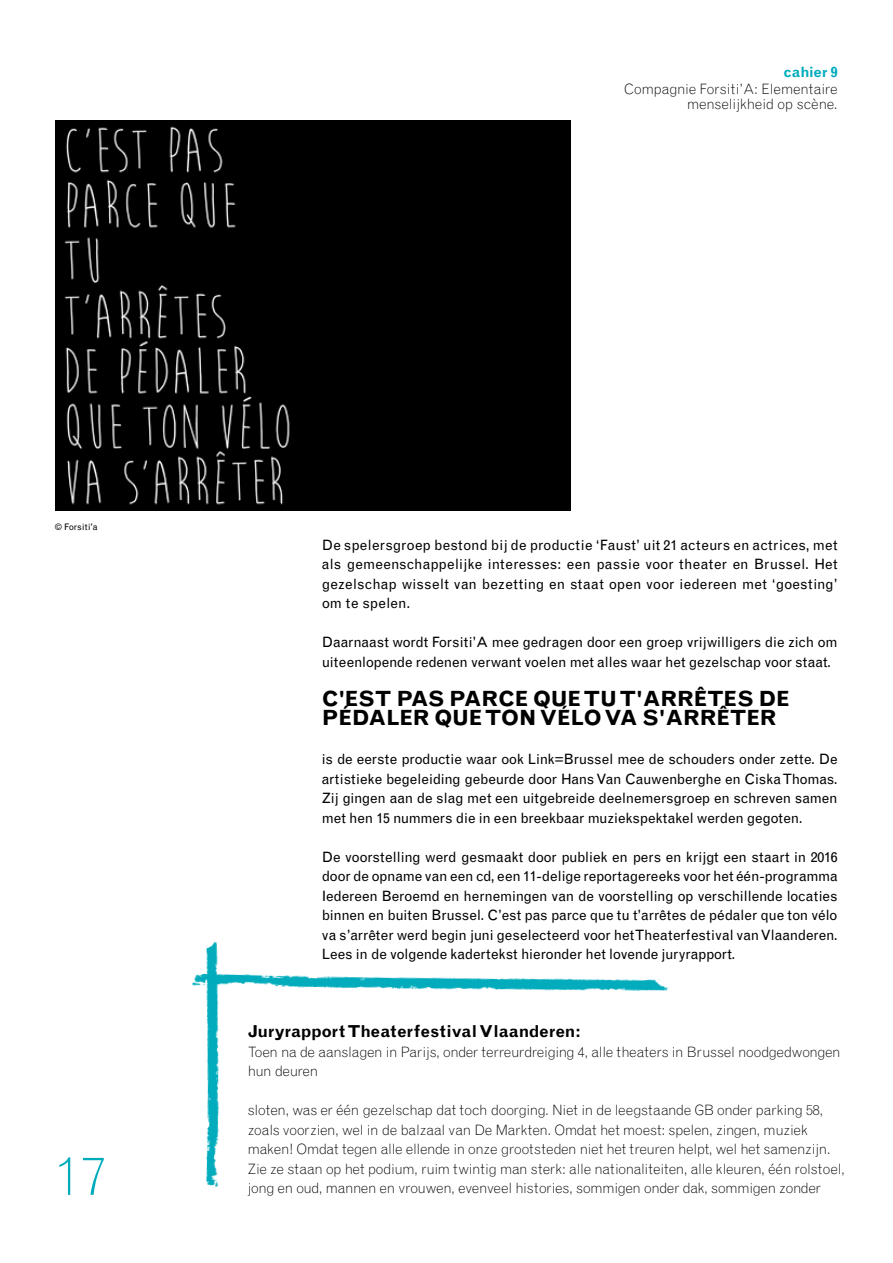
<style>
.page{position:relative;width:893px;height:1263px;background:#fff}
.page>*{position:absolute;margin:0;border:0;box-sizing:border-box;transform-origin:0 0}
.t1{font:300 54px "Grotesque";color:#00acbc}
.t2{font:700 21px "Grotesque";letter-spacing:-.01em;color:#000}
.t3{font:700 16.5px "Grotesque";letter-spacing:.005em;color:#000}
.t4{font:14.25px/19.5px "Grotesque";letter-spacing:-.01em;color:#000;text-align:justify}
.t5{font:300 14.25px/19.5px "Grotesque";letter-spacing:-.02em;color:#000}
.t6{font:700 14.25px "Grotesque";color:#00acbc}
.t7{font:9px "Grotesque";letter-spacing:.01em;color:#000}
</style>
<div class="page">
<div style="left:55px;top:121px;width:516px;height:390px;background:#000"></div>
<img style="left:64px;top:126px;width:226px;height:379px">
<img style="left:205px;top:941px;width:14px;height:247px">
<img style="left:192px;top:958px;width:477px;height:51px">
<p class="t6" style="left:783px;top:64px;width:56px">cahier 9</p>
<p class="t5" style="left:624px;top:81px;width:215px;line-height:15px;text-align:right">Compagnie Forsiti’A: Elementaire menselijkheid op scène.</p>
<p class="t7" style="left:55px;top:522px;width:44px">© Forsiti'a</p>
<h1 class="t1" style="left:55px;top:1143px;width:53px">17</h1>
<p class="t4" style="left:322px;top:535px;width:517px">De spelersgroep bestond bij de productie ‘Faust’ uit 21 acteurs en actrices, met als gemeenschappelijke interesses: een passie voor theater en Brussel. Het gezelschap wisselt van bezetting en staat open voor iedereen met ‘goesting’ om te spelen.</p>
<p class="t4" style="left:322px;top:632px;width:517px">Daarnaast wordt Forsiti’A mee gedragen door een groep vrijwilligers die zich om uiteenlopende redenen verwant voelen met alles waar het gezelschap voor staat.</p>
<h2 class="t2" style="left:322px;top:686px;width:39px">C'EST</h2>
<h2 class="t2" style="left:396px;top:686px;width:327px">PAS PARCE QUE TU T'ARRÊTES</h2>
<h2 class="t2" style="left:758px;top:686px;width:15px">DE</h2>
<h2 class="t2" style="left:322px;top:705px;width:16px">PÉD</h2>
<h2 class="t2" style="left:368px;top:705px;width:410px">ALER QUE TON VÉLO VA S'ARRÊTER</h2>
<p class="t4" style="left:322px;top:749px;width:517px">is de eerste productie waar ook Link=Brussel mee de schouders onder zette. De artistieke begeleiding gebeurde door Hans Van Cauwenberghe en Ciska Thomas.<br>Zij gingen aan de slag met een uitgebreide deelnemersgroep en schreven samen met hen 15 nummers die in een breekbaar muziekspektakel werden gegoten.</p>
<p class="t4" style="left:322px;top:847px;width:517px">De voorstelling werd gesmaakt door publiek en pers en krijgt een staart in 2016 door de opname van een cd, een 11-delige reportagereeks voor het één-programma Iedereen Beroemd en hernemingen van de voorstelling op verschillende locaties binnen en buiten Brussel. C’est pas parce que tu t’arrêtes de pédaler que ton vélo va s’arrêter werd begin juni geselecteerd voor het Theaterfestival van Vlaanderen.<br>Lees in de volgende kadertekst hieronder het lovende juryrapport.</p>
<p class="t3" style="left:248px;top:1022px;width:335px">Juryrapport Theaterfestival Vlaanderen:</p>
<p class="t5" style="left:248px;top:1042px;width:594px">Toen na de aanslagen in Parijs, onder terreurdreiging 4, alle theaters in Brussel noodgedwongen hun deuren</p>
<p class="t5" style="left:248px;top:1100px;width:599px">sloten, was er één gezelschap dat toch doorging. N iet in de leegstaande GB onder parking 58, zoals voorzien, wel in de balzaal van De Markten. Omdat het moest: spelen, zingen, muziek maken! Omdat tegen alle ellende in onze grootsteden niet het treuren helpt, wel het samenzijn.<br>Zie ze staan op het podium, ruim twintig man sterk: alle nationaliteiten, alle kleuren, één rolstoel, jong en oud, mannen en vrouwen, evenveel histories, sommigen onder dak, sommigen zonder</p>
</div>
